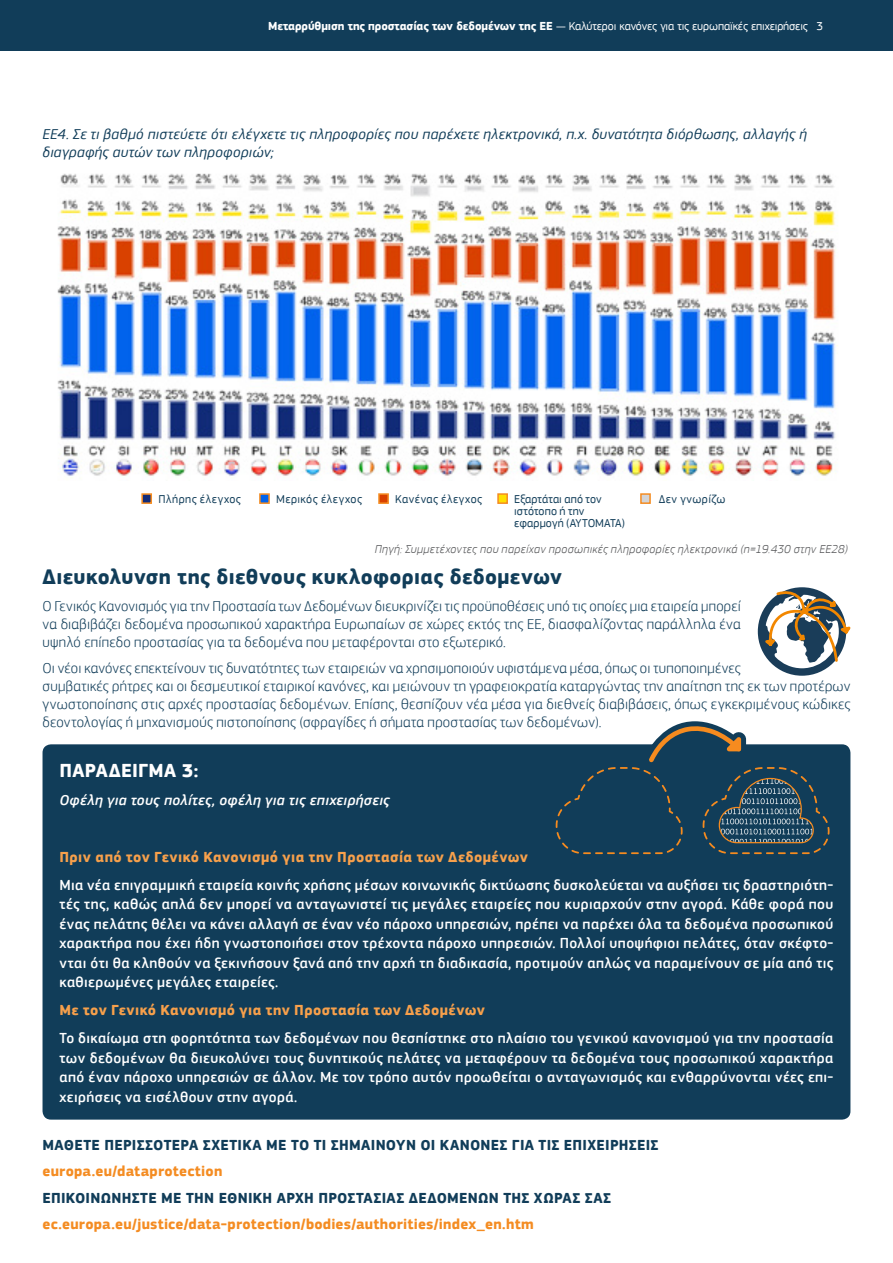
<style>
.page{position:relative;width:893px;height:1263px;background:#fff}
.page>*{position:absolute;margin:0;border:0;box-sizing:border-box;transform-origin:0 0}
.factsheet_-_body_tex{font:700 21.75px "EC Square Sans Pro";letter-spacing:.015em;color:#113d59}
.factsheet_-_box_-_su{font:700 19.5px "EC Square Sans Pro";letter-spacing:.02em;color:#fff}
.factsheet_-_box_-_bo{font:500 15px/19.5px "EC Square Sans Pro";letter-spacing:.025em;color:#fff;text-align:justify}
.factsheet_-_body_tex-2{font:300 15px/18px "EC Square Sans Pro";letter-spacing:.015em;color:#113d59;text-align:justify}
.factsheet_-_box_-_su-2{font:italic 15px/18px "EC Square Sans Pro";letter-spacing:.02em;color:#113d59}
.factsheet_-_body_tex-3{font:700 15px "EC Square Sans Pro";letter-spacing:.02em;color:#113d59}
.factsheet_-_box_-_bo-2{font:700 15px "EC Square Sans Pro";letter-spacing:.025em;color:#f7a04b}
.factsheet_-_body_tex-4{font:700 15px "EC Square Sans Pro";letter-spacing:.015em;color:#f48c22}
.factsheet_-_box_-_bo-3{font:italic 500 15px "EC Square Sans Pro";letter-spacing:.02em;color:#fff}
.t1{font:12px "EC Square Sans Pro";letter-spacing:-.01em;color:#fff}
.factsheet_-_body_tex-5{font:italic 300 12px "EC Square Sans Pro";letter-spacing:.025em;color:#57585a}
.factsheet_-_box_-_su-3{font:12px "EC Square Sans Pro";letter-spacing:.03em;color:#113d59}
.factsheet_-_box_-_su-4{font:12px/12px "EC Square Sans Pro";letter-spacing:.005em;color:#113d59}
.s1{font-weight:700}
</style>
<div class="page">
<div style="left:0;top:0;width:893px;height:51px;background:#113d59"></div>
<svg style="left:758px;top:587px;width:93px;height:89px"></svg>
<img style="left:57px;top:173px;width:781px;height:305px">
<div style="left:141px;top:493px;width:11px;height:11px;background:#122c79;border:2px solid #f48c22"></div>
<div style="left:259px;top:493px;width:11px;height:11px;background:#0163ec;border:2px solid #f48c22"></div>
<div style="left:378px;top:493px;width:11px;height:11px;background:#d84000;border:2px solid #f48c22"></div>
<div style="left:497px;top:493px;width:11px;height:11px;background:#ffe001;border:2px solid #f48c22"></div>
<div style="left:640px;top:493px;width:11px;height:11px;background:#d4d4d6;border:2px solid #f48c22"></div>
<div style="left:43px;top:744px;width:807px;height:375px;background:#113d59;border-radius:9px"></div>
<svg style="left:552px;top:721px;width:281px;height:134px"></svg>
<p class="t1" style="left:268px;top:19px;width:556px"><span class="s1">Μεταρρύθμιση της προστασίας των δεδομένων της ΕΕ</span> — Καλύτεροι κανόνες για τις ευρωπαϊκές επιχειρήσεις 3</p>
<p class="factsheet_-_box_-_su-2" style="left:43px;top:125px;width:766px">EE4. Σε τι βαθμό πιστεύετε ότι ελέγχετε τις πληροφορίες που παρέχετε ηλεκτρονικά, π.χ. δυνατότητα διόρθωσης, αλλαγής ή διαγραφής αυτών των πληροφοριών;</p>
<p class="factsheet_-_box_-_su-3" style="left:158px;top:492px;width:84px">Πλήρης έλεγχος</p>
<p class="factsheet_-_box_-_su-3" style="left:276px;top:492px;width:87px">Μερικός έλεγχος</p>
<p class="factsheet_-_box_-_su-3" style="left:395px;top:492px;width:88px">Κανένας έλεγχος</p>
<p class="factsheet_-_box_-_su-4" style="left:514px;top:494px;width:112px">Εξαρτάται από τον ιστότοπο ή την εφαρμογή (ΑΥΤΟΜΑΤΑ)</p>
<p class="factsheet_-_box_-_su-3" style="left:659px;top:492px;width:68px">Δεν γνωρίζω</p>
<p class="factsheet_-_body_tex-5" style="left:375px;top:542px;width:475px">Πηγή: Συμμετέχοντες που παρείχαν προσωπικές πληροφορίες ηλεκτρονικά (n=19.430 στην ΕΕ28)</p>
<p class="factsheet_-_body_tex" style="left:43px;top:564px;width:521px">Διευκολυνση της διεθνους κυκλοφοριας δεδομενων</p>
<p class="factsheet_-_body_tex-2" style="left:43px;top:596px;width:700px">Ο Γενικός Κανονισμός για την Προστασία των Δεδομένων διευκρινίζει τις προϋποθέσεις υπό τις οποίες μια εταιρεία μπορεί να διαβιβάζει δεδομένα προσωπικού χαρακτήρα Ευρωπαίων σε χώρες εκτός της ΕΕ, διασφαλίζοντας παράλληλα ένα υψηλό επίπεδο προστασίας για τα δεδομένα που μεταφέρονται στο εξωτερικό.</p>
<p class="factsheet_-_body_tex-2" style="left:43px;top:659px;width:809px;text-align:left">Οι νέοι κανόνες επεκτείνουν τις δυνατότητες των εταιρειών να χρησιμοποιούν υφιστάμενα μέσα, όπως οι τυποποιημένες<br>συμβατικές ρήτρες και οι δεσμευτικοί εταιρικοί κανόνες, και μειώνουν τη γραφειοκρατία καταργώντας την απαίτηση της εκ των προτέρων γνωστοποίησης στις αρχές προστασίας δεδομένων. Επίσης, θεσπίζουν νέα μέσα για διεθνείς διαβιβάσεις, όπως εγκεκριμένους κώδικες δεοντολογίας ή μηχανισμούς πιστοποίησης (σφραγίδες ή σήματα προστασίας των δεδομένων).</p>
<p class="factsheet_-_box_-_su" style="left:60px;top:759px;width:140px">ΠΑΡΑΔΕΙΓΜΑ 3:</p>
<p class="factsheet_-_box_-_bo-3" style="left:60px;top:792px;width:332px">Οφέλη για τους πολίτες, οφέλη για τις επιχειρήσεις</p>
<p class="factsheet_-_box_-_bo-2" style="left:60px;top:847px;width:470px">Πριν από τον Γενικό Κανονισμό για την Προστασία των Δεδομένων</p>
<p class="factsheet_-_box_-_bo" style="left:60px;top:875px;width:775px">Μια νέα επιγραμμική εταιρεία κοινής χρήσης μέσων κοινωνικής δικτύωσης δυσκολεύεται να αυξήσει τις δραστηριότη&shy;τές της, καθώς απλά δεν μπορεί να ανταγωνιστεί τις μεγάλες εταιρείες που κυριαρχούν στην αγορά. Κάθε φορά που ένας πελάτης θέλει να κάνει αλλαγή σε έναν νέο πάροχο υπηρεσιών, πρέπει να παρέχει όλα τα δεδομένα προσωπικού χαρακτήρα που έχει ήδη γνωστοποιήσει στον τρέχοντα πάροχο υπηρεσιών. Πολλοί υποψήφιοι πελάτες, όταν σκέφτο&shy;νται ότι θα κληθούν να ξεκινήσουν ξανά από την αρχή τη διαδικασία, προτιμούν απλώς να παραμείνουν σε μία από τις καθιερωμένες μεγάλες εταιρείες.</p>
<p class="factsheet_-_box_-_bo-2" style="left:60px;top:1001px;width:427px">Με τον Γενικό Κανονισμό για την Προστασία των Δεδομένων</p>
<p class="factsheet_-_box_-_bo" style="left:60px;top:1029px;width:775px">Το δικαίωμα στη φορητότητα των δεδομένων που θεσπίστηκε στο πλαίσιο του γενικού κανονισμού για την προστασία των δεδομένων θα διευκολύνει τους δυνητικούς πελάτες να μεταφέρουν τα δεδομένα τους προσωπικού χαρακτήρα από έναν πάροχο υπηρεσιών σε άλλον. Με τον τρόπο αυτόν προωθείται ο ανταγωνισμός και ενθαρρύνονται νέες επι&shy;χειρήσεις να εισέλθουν στην αγορά.</p>
<p class="factsheet_-_body_tex-3" style="left:43px;top:1135px;width:617px">ΜΑΘΕΤΕ ΠΕΡΙΣΣΟΤΕΡΑ ΣΧΕΤΙΚΑ ΜΕ ΤΟ ΤΙ ΣΗΜΑΙΝΟΥΝ ΟΙ ΚΑΝΟΝΕΣ ΓΙΑ ΤΙΣ ΕΠΙΧΕΙΡΗΣΕΙΣ</p>
<p class="factsheet_-_body_tex-4" style="left:43px;top:1162px;width:181px">europa.eu/dataprotection</p>
<p class="factsheet_-_body_tex-3" style="left:43px;top:1188px;width:570px">ΕΠΙΚΟΙΝΩΝΗΣΤΕ ΜΕ ΤΗΝ ΕΘΝΙΚΗ ΑΡΧΗ ΠΡΟΣΤΑΣΙΑΣ ΔΕΔΟΜΕΝΩΝ ΤΗΣ ΧΩΡΑΣ ΣΑΣ</p>
<p class="factsheet_-_body_tex-4" style="left:43px;top:1215px;width:493px">ec.europa.eu/justice/data-protection/bodies/authorities/index_en.htm</p>
</div>
